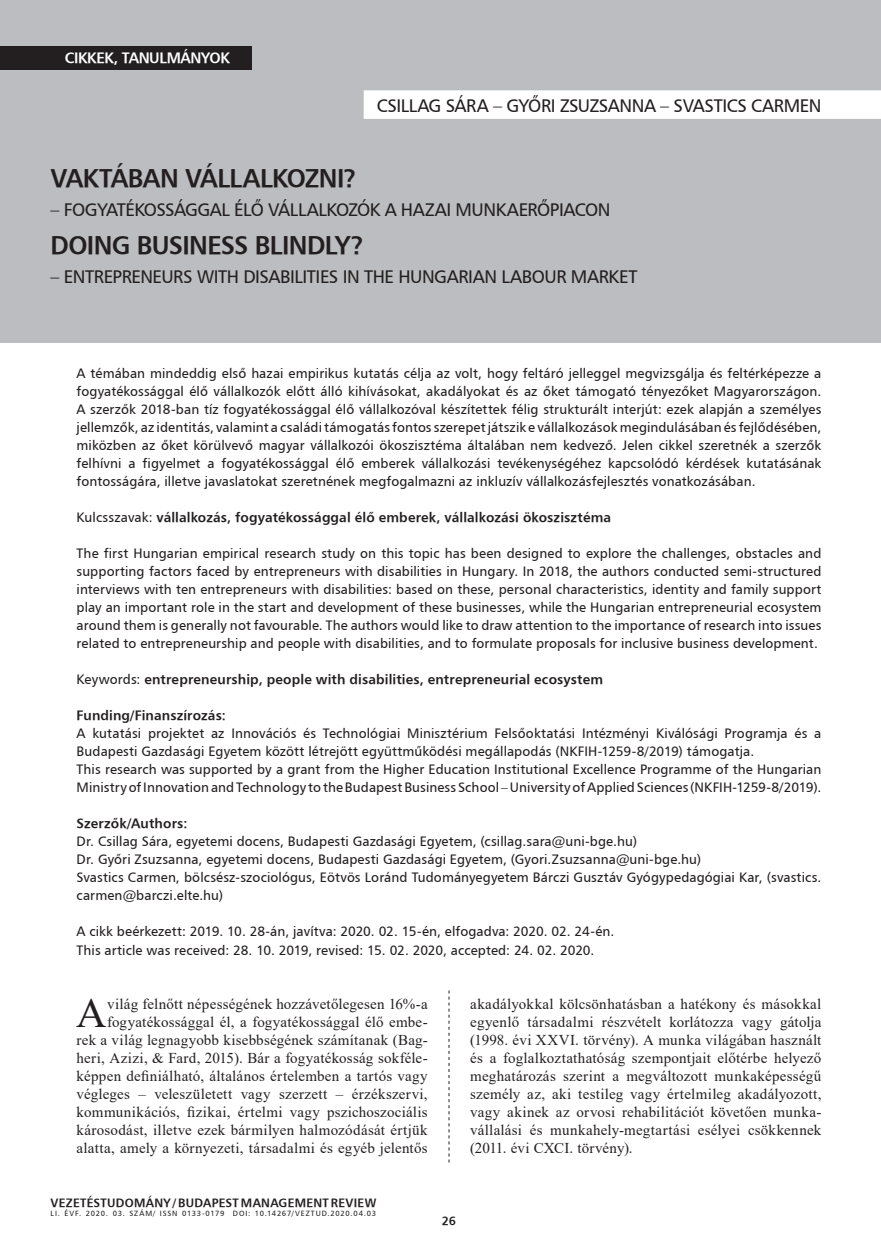
<style>
.page{position:relative;width:881px;height:1255px;background:#fff}
.page>*{position:absolute;margin:0;border:0;box-sizing:border-box;transform-origin:0 0}
.Iniciálé{font:42.15px "Times New Roman";color:#231f20}
.kenyérszöveg_behúzás{font:25.5px "H Humanist 777 BT Bold";letter-spacing:-.025em;color:#231f20}
.kenyérszöveg_behúzás-2{font:18px "H Humanist 777 BT";letter-spacing:-.025em;color:#231f20}
.Iniciálé-2{font:15px/18px "Times New Roman";letter-spacing:.015em;color:#231f20;text-align:right}
.t1{font:15px "H Humanist 777 BT Bold";letter-spacing:-.025em;color:#fff}
.Kezdő_oldal_bevezető{font:13.5px/18px "H Humanist 777 BT";letter-spacing:.005em;color:#231f20}
.Kezdő_oldal_bevezető-2{font:13.5px "H Humanist 777 BT Bold";letter-spacing:.01em;color:#231f20}
.t2{font:12px "H Humanist 777 BT Bold";letter-spacing:.02em;color:#231f20}
.t3{font:7.5px "H Humanist 777 BT";letter-spacing:.105em;color:#231f20}
.s1{font-family:"H Humanist 777 BT"}
</style>
<div class="page">
<svg style="left:448px;top:990px;width:1px;height:172px"></svg>
<div style="left:0;top:0;width:880px;height:342px;background:#bcbdc0"></div>
<div style="left:0;top:46px;width:251px;height:23px;background:#231f20"></div>
<div style="left:363px;top:90px;width:517px;height:29px;background:#fff"></div>
<p class="t1" style="left:65px;top:49px;width:166px">CIKKEK, TANULMÁNYOK</p>
<p class="kenyérszöveg_behúzás-2" style="left:377px;top:94px;width:446px">CSILLAG SÁRA – GYŐRI ZSUZSANNA – SVASTICS CARMEN</p>
<p class="kenyérszöveg_behúzás" style="left:51px;top:162px;width:307px">VAKTÁBAN VÁLLALKOZNI?</p>
<p class="kenyérszöveg_behúzás-2" style="left:51px;top:199px;width:561px">– FOGYATÉKOSSÁGGAL ÉLŐ VÁLLALKOZÓK A HAZAI MUNKAERŐPIACON</p>
<p class="kenyérszöveg_behúzás" style="left:51px;top:229px;width:315px">DOING BUSINESS BLINDLY?</p>
<p class="kenyérszöveg_behúzás-2" style="left:51px;top:266px;width:588px">– ENTREPRENEURS WITH DISABILITIES IN THE HUNGARIAN LABOUR MARKET</p>
<p class="Kezdő_oldal_bevezető" style="left:77px;top:364px;width:746px;text-align:justify">A témában mindeddig első hazai empirikus kutatás célja az volt, hogy feltáró jelleggel megvizsgálja és feltérképezze a fogyatékossággal élő vállalkozók előtt álló kihívásokat, akadályokat és az őket támogató tényezőket Magyarországon.<br>A szerzők 2018-ban tíz fogyatékossággal élő vállalkozóval készítettek félig strukturált interjút: ezek alapján a személyes jellemzők, az identitás, valamint a családi támogatás fontos szerepet játszik e vállalkozások megindulásában és fejlődésében, miközben az őket körülvevő magyar vállalkozói ökoszisztéma általában nem kedvező. Jelen cikkel szeretnék a szerzők felhívni a figyelmet a fogyatékossággal élő emberek vállalkozási tevékenységéhez kapcsolódó kérdések kutatásának fontosságára, illetve javaslatokat szeretnének megfogalmazni az inkluzív vállalkozásfejlesztés vonatkozásában.</p>
<p class="Kezdő_oldal_bevezető-2" style="left:77px;top:509px;width:535px"><span class="s1">Kulcsszavak:</span> vállalkozás, fogyatékossággal élő emberek, vállalkozási ökoszisztéma</p>
<p class="Kezdő_oldal_bevezető" style="left:77px;top:544px;width:746px;text-align:justify">The first Hungarian empirical research study on this topic has been designed to explore the challenges, obstacles and supporting factors faced by entrepreneurs with disabilities in Hungary. In 2018, the authors conducted semi-structured interviews with ten entrepreneurs with disabilities: based on these, personal characteristics, identity and family support play an important role in the start and development of these businesses, while the Hungarian entrepreneurial ecosystem around them is generally not favourable. The authors would like to draw attention to the importance of research into issues related to entrepreneurship and people with disabilities, and to formulate proposals for inclusive business development.</p>
<p class="Kezdő_oldal_bevezető-2" style="left:77px;top:671px;width:527px"><span class="s1">Keywords:</span> entrepreneurship, people with disabilities, entrepreneurial ecosystem</p>
<p class="Kezdő_oldal_bevezető-2" style="left:77px;top:707px;width:151px">Funding/Finanszírozás:</p>
<p class="Kezdő_oldal_bevezető" style="left:77px;top:724px;width:746px">A kutatási projektet az Innovációs és Technológiai Minisztérium Felsőoktatási Intézményi Kivá lósági Programja és a<br>Budapesti Gazdasági Egyetem között létrejött együttműködési megá llapodás (NKFIH-1259-8/2019) tá mogatja.</p>
<p class="Kezdő_oldal_bevezető" style="left:77px;top:760px;width:746px">This research was supported by a grant from the Higher Education Institutional Excellence Programme of the Hungarian<br>Ministry of Innovation and Technology to the Budapest Business School – University of Applied Sciences (NKFIH-1259-8/2019).</p>
<p class="Kezdő_oldal_bevezető-2" style="left:77px;top:815px;width:112px">Szerzők/Authors:</p>
<p class="Kezdő_oldal_bevezető" style="left:77px;top:832px;width:561px">Dr. Csillag Sára, egyetemi docens, Budapesti Gazdasági Egyetem, (csillag.sara@uni-bge.hu)</p>
<p class="Kezdő_oldal_bevezető" style="left:77px;top:850px;width:626px">Dr. Győri Zsuzsanna, egyetemi docens, Budapesti Gazdasági Egyetem, (Gyori.Zsuzsanna@uni-bge.hu)</p>
<p class="Kezdő_oldal_bevezető" style="left:77px;top:868px;width:746px">Svastics Carmen, bölcsész-szociológus, Eötvös Loránd Tudományegyetem Bárczi Gusztáv Gyógypedagógiai Kar, (svastics. carmen@barczi.elte.hu)</p>
<p class="Kezdő_oldal_bevezető" style="left:77px;top:922px;width:539px">A cikk beérkezett: 2019. 10. 28-án, javítva: 2020. 02. 15-én, elfogadva: 2020. 02. 24-én.</p>
<p class="Kezdő_oldal_bevezető" style="left:77px;top:940px;width:519px">This article was received: 28. 10. 2019, revised: 15. 02. 2020, accepted: 24. 02. 2020.</p>
<p class="Iniciálé-2" style="left:77px;top:994px;width:352px">világ felnőtt népességének hozzávetőlegesen 16%-a fogyatékossággal él, a fogyatékossággal élő embe-<br>rek a világ legnagyobb kisebbségének számítanak (Bag&shy;heri, Azizi, &amp; Fard, 2015). Bár a fogyatékosság sokféle&shy;képpen definiálható, általános értelemben a tartós vagy végleges – veleszületett vagy szerzett – érzékszervi, kommunikációs, fizikai, értelmi vagy pszichoszociális károsodást, illetve ezek bármilyen halmozódását értjük alatta, amely a környezeti, társadalmi és egyéb jelentős</p>
<p class="Iniciálé-2" style="left:470px;top:994px;width:352px;text-align:justify">akadályokkal kölcsönhatásban a hatékony és másokkal egyenlő társadalmi részvételt korlátozza vagy gátolja (1998. évi XXVI. törvény). A munka világában használt és a foglalkoztathatóság szempontjait előtérbe helyező meghatározás szerint a megváltozott munkaképességű személy az, aki testileg vagy értelmileg akadályozott, vagy akinek az orvosi rehabilitációt követően munka&shy;vállalási és munkahely-megtartási esélyei csökkennek (2011. évi CXCI. törvény).</p>
<p class="Iniciálé" style="left:76px;top:982px;width:32px">A</p>
<p class="t2" style="left:51px;top:1194px;width:327px">VEZETÉSTUDOMÁNY / BUDAPEST MANAGEMENT REVIEW</p>
<p class="t3" style="left:51px;top:1208px;width:327px">LI. ÉVF. 2020. 03. SZÁM/ ISSN 0133-0179 DOI: 10.14267/VEZTUD.2020.04.03</p>
<p class="t2" style="left:442px;top:1212px;width:16px">26</p>
</div>
